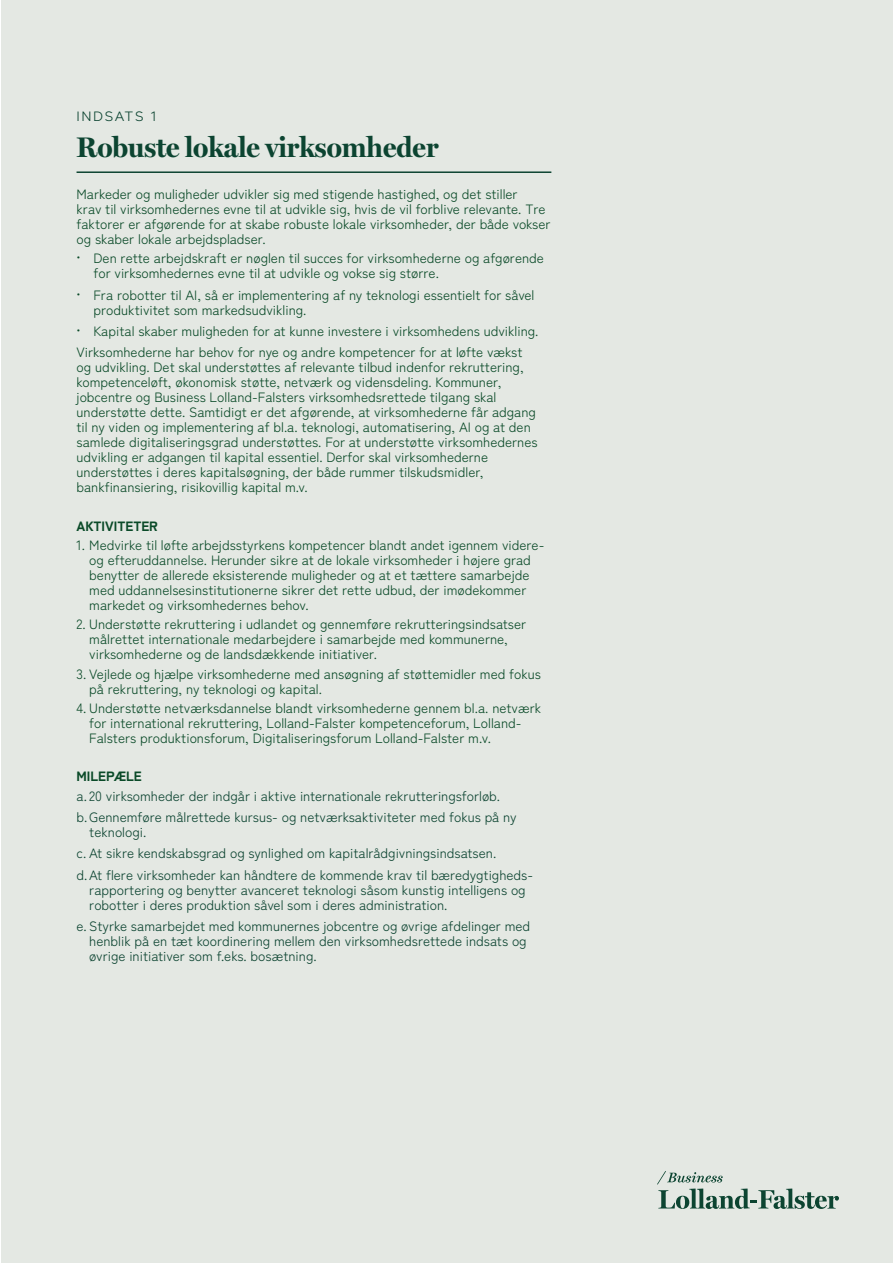
<style>
.page{position:relative;width:893px;height:1263px;background:#fff}
.page>*{position:absolute;margin:0;border:0;box-sizing:border-box;transform-origin:0 0}
.t1{font:700 28.5px "Miller Display";color:#0c4431}
.t2{font:13.5px/15px "Zen Kaku Gothic New";color:#0a4a28}
.t3{font:13.5px/21.5px "Zen Kaku Gothic New";color:#0c4431}
.t4{font:900 13.5px "Zen Kaku Gothic New";color:#0a4a28}
.t5{font:13.5px "Zen Kaku Gothic New";letter-spacing:.1em;color:#0c4431;scale:1.1 1}
</style>
<div class="page">
<div style="left:1px;top:0;width:892px;height:1263px;background:#e4e8e3"></div>
<svg style="left:657px;top:1171px;width:182px;height:38px"></svg>
<hr style="left:77px;top:171px;width:474px;height:2px;background:#0c4431">
<p class="t5" style="left:77px;top:108px;width:74px">INDSATS 1</p>
<h1 class="t1" style="left:77px;top:130px;width:363px">Robuste lokale virksomheder</h1>
<p class="t2" style="left:77px;top:186px;width:476px">Markeder og muligheder udvikler sig med stigende hastighed, og det stiller<br>krav til virksomhedernes evne til at udvikle sig, hvis de vil forblive relevante. Tre faktorer er afgørende for at skabe robuste lokale virksomheder, der både vokser og skaber lokale arbejdspladser.</p>
<p class="t2" style="left:94px;top:251px;width:452px;text-indent:-17px">• Den rette arbejdskraft er nøglen til succes for virksomhederne og afgørende for virksomhedernes evne til at udvikle og vokse sig større.</p>
<p class="t2" style="left:94px;top:287px;width:442px;text-indent:-17px">• Fra robotter til AI, så er implementering af ny teknologi essentielt for såvel produktivitet som markedsudvikling.</p>
<p class="t2" style="left:77px;top:320px;width:463px;line-height:21.5px">• Kapital skaber muligheden for at kunne investere i virksomhedens udvikling.<br>Virksomhederne har behov for nye og andre kompetencer for at løfte vækst</p>
<p class="t2" style="left:77px;top:360px;width:463px">og udvikling. Det skal understøttes af relevante tilbud indenfor rekruttering, kompetenceløft, økonomisk støtte, netværk og vidensdeling. Kommuner, jobcentre og Business Lolland-Falsters virksomhedsrettede tilgang skal understøtte dette. Samtidigt er det afgørende, at virksomhederne får adgang til ny viden og implementering af bl.a. teknologi, automatisering, AI og at den samlede digitaliseringsgrad understøttes. For at understøtte virksomhedernes udvikling er adgangen til kapital essentiel. Derfor skal virksomhederne understøttes i deres kapitalsøgning, der både rummer tilskudsmidler, bankfinansiering, risikovillig kapital m.v.</p>
<p class="t4" style="left:77px;top:517px;width:83px">AKTIVITETER</p>
<p class="t2" style="left:89px;top:538px;width:457px;text-indent:-13px">1. Medvirke til løfte arbejdsstyrkens kompetencer blandt andet igennem videre&shy;og efteruddannelse. Herunder sikre at de lokale virksomheder i højere grad benytter de allerede eksisterende muligheder og at et tættere samarbejde med uddannelsesinstitutionerne sikrer det rette udbud, der imødekommer markedet og virksomhedernes behov.</p>
<p class="t2" style="left:89px;top:617px;width:438px;text-indent:-13px">2. Understøtte rekruttering i udlandet og gennemføre rekrutteringsindsatser målrettet internationale medarbejdere i samarbejde med kommunerne, virksomhederne og de landsdækkende initiativer.</p>
<p class="t2" style="left:89px;top:666px;width:453px;text-indent:-13px">3. Vejlede og hjælpe virksomhederne med ansøgning af støttemidler med fokus på rekruttering, ny teknologi og kapital.</p>
<p class="t2" style="left:89px;top:700px;width:453px;text-indent:-13px">4. Understøtte netværksdannelse blandt virksomhederne gennem bl.a. netværk for international rekruttering, Lolland-Falster kompetenceforum, Lolland-<br>Falsters produktionsforum, Digitaliseringsforum Lolland-Falster m.v.</p>
<p class="t4" style="left:77px;top:768px;width:67px">MILEPÆLE</p>
<p class="t3" style="left:77px;top:785px;width:442px">a. 20 virksomheder der indgår i aktive internationale rekrutteringsforløb. b.Gennemføre målrettede kursus- og netværksaktiviteter med fokus på ny</p>
<p class="t3" style="left:77px;top:821px;width:458px;text-indent:13px">teknologi.<br>c. At sikre kendskabsgrad og synlighed om kapitalrådgivningsindsatsen.<br>d.At flere virksomheder kan håndtere de kommende krav til bæredygtigheds-</p>
<p class="t3" style="left:89px;top:882px;width:438px;line-height:15px">rapportering og benytter avanceret teknologi såsom kunstig intelligens og robotter i deres produktion såvel som i deres administration.</p>
<p class="t3" style="left:89px;top:919px;width:442px;line-height:15px;text-indent:-13px">e. Styrke samarbejdet med kommunernes jobcentre og øvrige afdelinger med henblik på en tæt koordinering mellem den virksomhedsrettede indsats og øvrige initiativer som f.eks. bosætning.</p>
</div>
